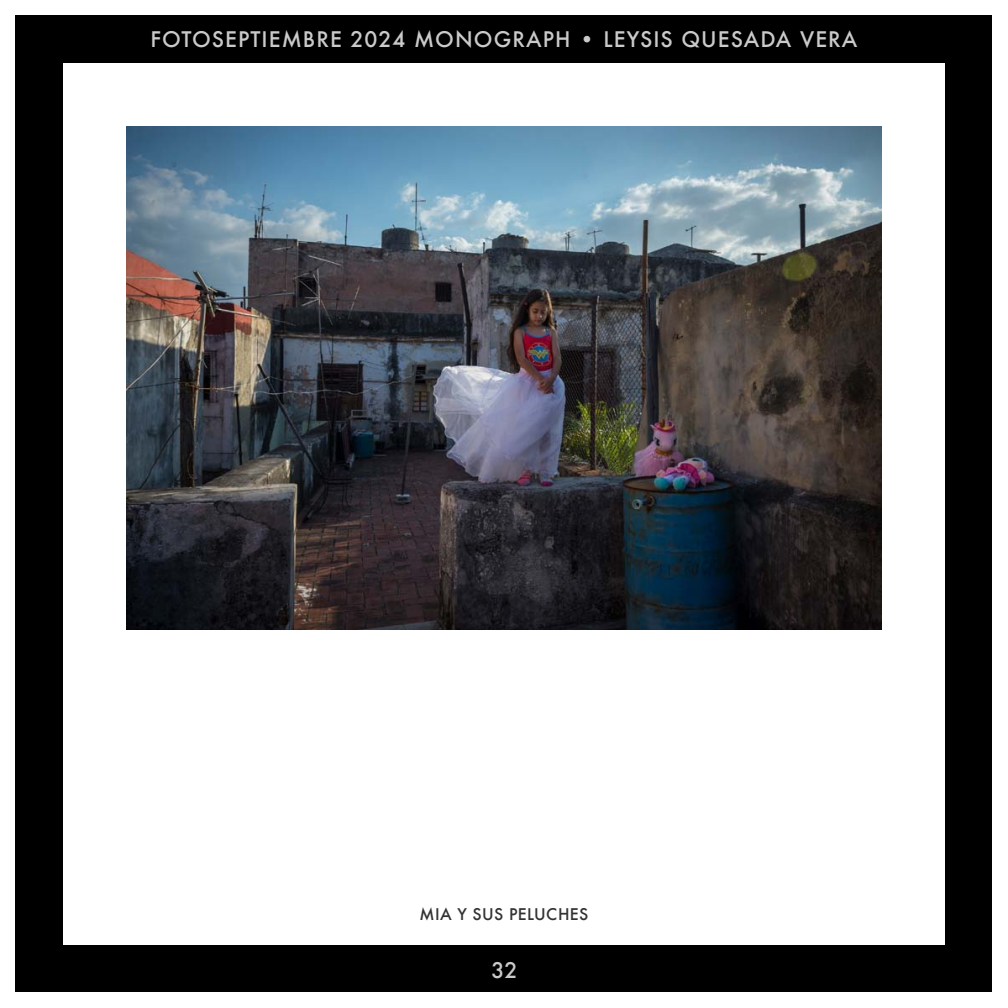
<style>
.page{position:relative;width:1008px;height:1008px;background:#fff}
.page>*{position:absolute;margin:0;border:0;box-sizing:border-box;transform-origin:0 0}
.t1{font:500 21px "Futura";letter-spacing:.05em;color:#cacaca}
.t2{font:500 21px "Futura";color:#cacaca}
.t3{font:500 15.75px "Futura";letter-spacing:.025em;color:#323232}
</style>
<div class="page">
<div style="left:16px;top:16px;width:976px;height:976px;background:#000"></div>
<div style="left:63px;top:63px;width:882px;height:882px;background:#fff"></div>
<img style="left:126px;top:126px;width:756px;height:504px">
<p class="t1" style="left:150px;top:25px;width:709px">FOTOSEPTIEMBRE 2024 MONOGRAPH • LEYSIS QUESADA VERA</p>
<p class="t3" style="left:420px;top:903px;width:170px">MIA Y SUS PELUCHES</p>
<p class="t2" style="left:492px;top:956px;width:27px">32</p>
</div>
